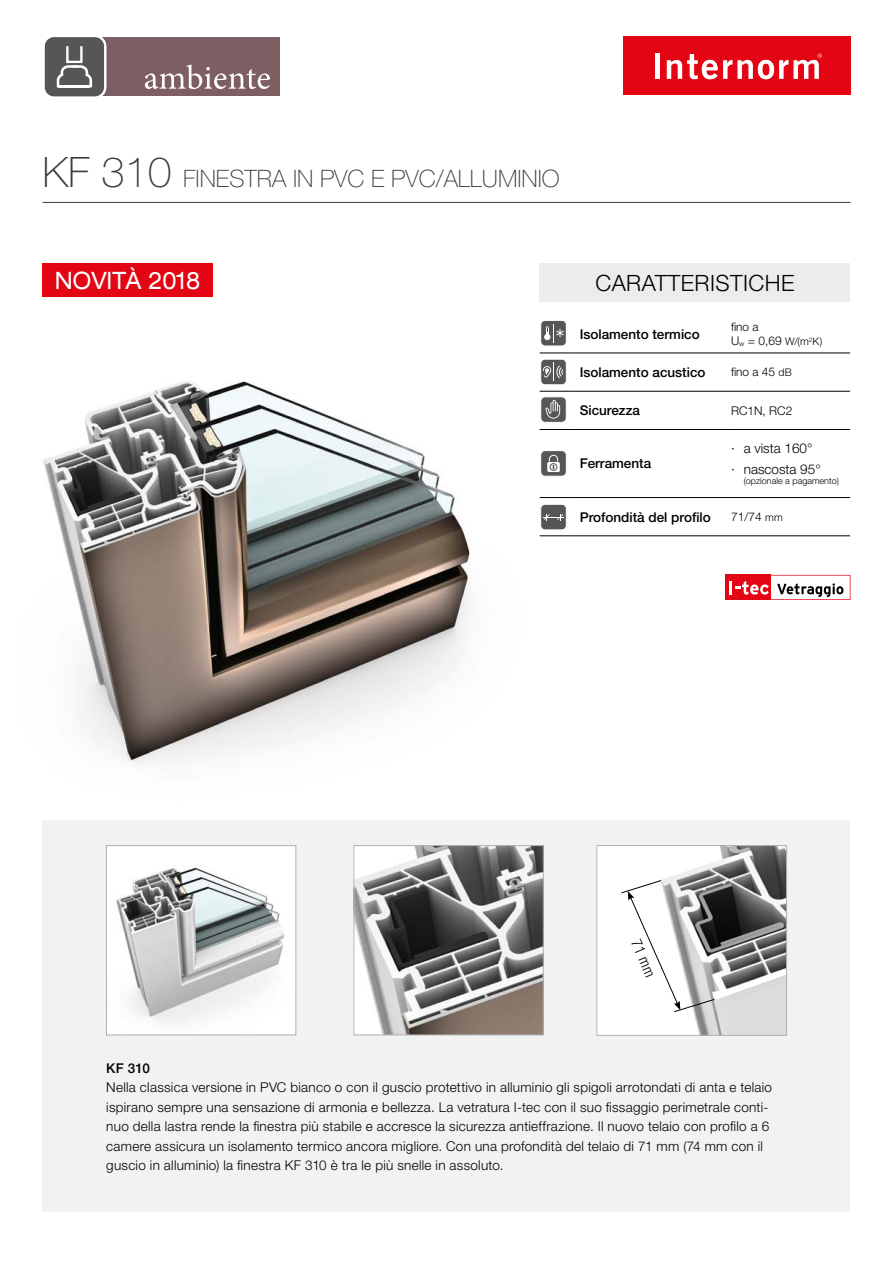
<style>
.page{position:relative;width:893px;height:1263px;background:#fff}
.page>*{position:absolute;margin:0;border:0;box-sizing:border-box;transform-origin:0 0}
.t1{font:100 24px "Helvetica Neue LT Pro";color:#3c3c3b}
.t2{font:expanded 24px "Helvetica Neue LT Std";color:#fff;scale:.88 1}
.t3{font:300 22.5px "Helvetica Neue LT Pro";letter-spacing:.02em;color:#000}
.t4{font:300 condensed 15px "Helvetica Neue LT Pro";color:#000}
.t5{font:300 13.5px/19.5px "Helvetica Neue LT Pro";letter-spacing:.02em;color:#000}
.t6{font:500 13.5px "Helvetica Neue LT Pro";color:#000}
.t7{font:300 13.5px/21px "Helvetica Neue LT Pro";color:#000}
.t8{font:300 12px "Helvetica Neue LT Pro";color:#000}
.t9{font:300 11.85px "Helvetica Neue LT Pro";color:#000}
.t10{font:300 9px "Helvetica Neue LT Pro";color:#000}
.s1{font-size:42px}
.s2{font-size:10.5px}
.s3{font-size:12px}
</style>
<div class="page">
<svg style="left:745px;top:575px;width:105px;height:25px"></svg>
<div style="left:540px;top:264px;width:310px;height:38px;background:#ececec"></div>
<hr style="left:540px;top:353px;width:34px;height:1px;background:#000">
<hr style="left:574px;top:353px;width:157px;height:1px;background:#000">
<hr style="left:731px;top:353px;width:119px;height:1px;background:#000">
<hr style="left:731px;top:391px;width:119px;height:1px;background:#000">
<hr style="left:731px;top:429px;width:119px;height:1px;background:#000">
<hr style="left:731px;top:497px;width:119px;height:1px;background:#000">
<hr style="left:731px;top:535px;width:119px;height:1px;background:#000">
<div style="left:540px;top:358px;width:27px;height:28px;border:2px solid #fff;border-radius:4px"></div>
<div style="left:541px;top:359px;width:25px;height:26px;background:#575656;border-radius:4px"></div>
<div style="left:540px;top:359px;width:27px;height:26px;border:1px solid #fff;border-radius:4px"></div>
<div style="left:540px;top:319px;width:27px;height:28px;border:2px solid #fff;border-radius:4px"></div>
<div style="left:541px;top:320px;width:25px;height:26px;background:#575656;border-radius:4px"></div>
<div style="left:540px;top:320px;width:27px;height:26px;border:1px solid #fff;border-radius:4px"></div>
<svg style="left:544px;top:324px;width:20px;height:18px"></svg>
<div style="left:43px;top:264px;width:170px;height:33px;background:#e30513"></div>
<div style="left:623px;top:37px;width:227px;height:58px;background:#e30513"></div>
<hr style="left:655px;top:53px;width:4px;height:26px;background:#fff">
<svg style="left:667px;top:54px;width:50px;height:25px"></svg>
<svg style="left:723px;top:54px;width:99px;height:25px"></svg>
<div style="left:63px;top:38px;width:217px;height:58px;background:#7d5e63"></div>
<div style="left:44px;top:36px;width:61px;height:62px;background:#575656;border-radius:10px"></div>
<div style="left:43px;top:35px;width:63px;height:64px;border:2px solid #fff;border-radius:10px"></div>
<svg style="left:57px;top:65px;width:35px;height:22px"></svg>
<div style="left:66px;top:45px;width:17px;height:18px;border:2px solid #fff"></div>
<svg style="left:145px;top:64px;width:125px;height:25px"></svg>
<div style="left:43px;top:821px;width:807px;height:391px;background:#f2f2f2"></div>
<hr style="left:43px;top:202px;width:807px;height:1px;background:#3c3c3b">
<div style="left:0;top:366px;width:745px;height:484px;background:#fff"></div>
<img style="left:42px;top:366px;width:682px;height:484px">
<div style="left:106px;top:845px;width:190px;height:190px;background:#fff;border:1px solid #b2b2b1"></div>
<img style="left:106px;top:861px;width:190px;height:174px">
<img style="left:356px;top:847px;width:185px;height:186px">
<div style="left:354px;top:845px;width:189px;height:190px;border:1px solid #b2b2b1"></div>
<img style="left:599px;top:847px;width:186px;height:186px">
<div style="left:597px;top:845px;width:190px;height:190px;border:1px solid #b2b2b1"></div>
<svg style="left:605px;top:880px;width:110px;height:132px"></svg>
<h1 class="t1" style="left:43px;top:165px;width:519px"><span class="s1">KF 310</span> FINESTRA IN PVC E PVC/ALLUMINIO</h1>
<h1 class="t2" style="left:55px;top:266px;width:166px">NOVITÀ 2018</h1>
<h2 class="t3" style="left:595px;top:269px;width:201px">CARATTERISTICHE</h2>
<p class="t6" style="left:580px;top:326px;width:122px">Isolamento termico</p>
<p class="t9" style="left:731px;top:319px;width:29px">fino a</p>
<p class="t8" style="left:731px;top:334px;width:93px">U<sub>w</sub> = 0,69 <span class="s2">W/(m</span><sup>2</sup><span class="s2">K)</span></p>
<p class="t6" style="left:580px;top:364px;width:127px">Isolamento acustico</p>
<p class="t9" style="left:731px;top:365px;width:62px">fino a <span class="s3">45</span> <span class="s2">dB</span></p>
<p class="t6" style="left:580px;top:402px;width:62px">Sicurezza</p>
<p class="t8" style="left:731px;top:403px;width:63px">RC1N, RC2</p>
<p class="t6" style="left:580px;top:455px;width:73px">Ferramenta</p>
<p class="t7" style="left:731px;top:437px;width:91px">· a vista 160°<br>· nascosta 95°</p>
<p class="t10" style="left:744px;top:475px;width:97px">(opzionale a pagamento)</p>
<p class="t6" style="left:580px;top:509px;width:133px">Profondità del profilo</p>
<p class="t8" style="left:731px;top:509px;width:53px">71/74 <span class="s2">mm</span></p>
<p class="t4" style="left:644px;top:936px;width:41px;rotate:67deg">71 mm</p>
<p class="t6" style="left:106px;top:1060px;width:45px">KF 310</p>
<p class="t5" style="left:106px;top:1077px;width:667px">Nella classica versione in PVC bianco o con il guscio protettivo in alluminio gli spigoli arrotondati di anta e telaio ispirano sempre una sensazione di armonia e bellezza. La vetratura I-tec con il suo fissaggio perimetrale conti&shy;nuo della lastra rende la finestra più stabile e accresce la sicurezza antieffrazione. Il nuovo telaio con profilo a 6 camere assicura un isolamento termico ancora migliore. Con una profondità del telaio di 71 mm (74 mm con il guscio in alluminio) la finestra KF 310 è tra le più snelle in assoluto.</p>
</div>
